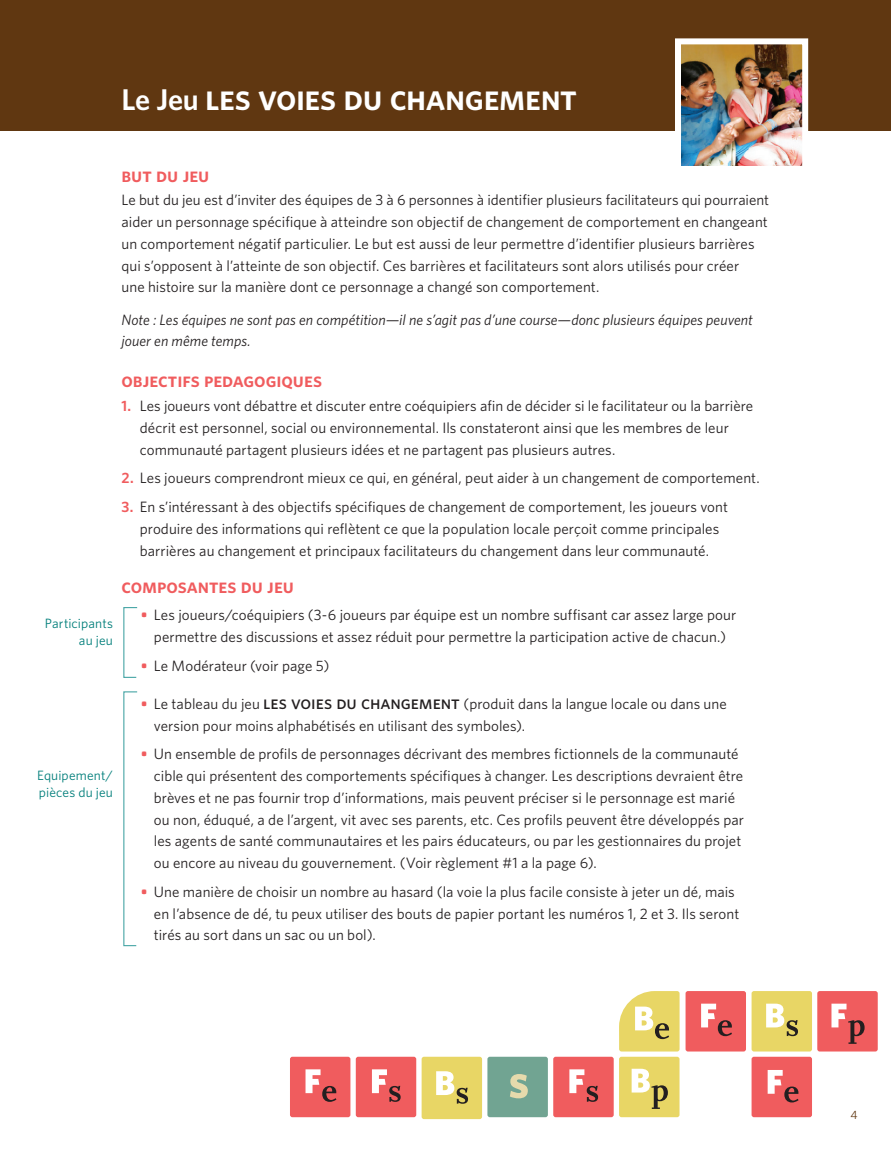
<style>
.page{position:relative;width:891px;height:1161px;background:#fff}
.page>*{position:absolute;margin:0;border:0;box-sizing:border-box;transform-origin:0 0}
.t1{font:36px "Whitney Semibold SC";letter-spacing:-.015em;color:#fff}
.t2{font:20.25px "Whitney Semibold SC";letter-spacing:-.005em;color:#f05c5e}
.t3{font:15px/21.8px "Whitney";letter-spacing:.005em;color:#231f20}
.t4{font:italic 15px/21.8px "Whitney";letter-spacing:.005em;color:#231f20}
.t5{font:13.5px/16.5px "Whitney";letter-spacing:.01em;color:#007e7a;text-align:right}
.t6{font:12px "Whitney";color:#603711}
.s1{font-family:"Whitney";font-weight:600;font-size:30px}
.s2{font-weight:600;color:#f05c5e}
.s3{font-family:"Whitney Medium SC";font-size:18.75px}
</style>
<div class="page">
<div style="left:0;top:0;width:891px;height:130px;background:#603711"></div>
<svg style="left:123px;top:607px;width:15px;height:71px"></svg>
<svg style="left:123px;top:691px;width:15px;height:256px"></svg>
<div style="left:752px;top:1057px;width:60px;height:60px;background:#f05c5e;border-radius:2px"></div>
<svg style="left:768px;top:1070px;width:31px;height:32px"></svg>
<div style="left:422px;top:1057px;width:60px;height:62px;background:#e8d665;border-radius:2px"></div>
<svg style="left:436px;top:1071px;width:32px;height:33px"></svg>
<div style="left:619px;top:1057px;width:61px;height:60px;background:#e8d665;border-radius:2px"></div>
<svg style="left:632px;top:1069px;width:36px;height:40px"></svg>
<div style="left:290px;top:1057px;width:60px;height:60px;background:#f05c5e;border-radius:2px"></div>
<svg style="left:306px;top:1069px;width:30px;height:33px"></svg>
<div style="left:356px;top:1057px;width:60px;height:60px;background:#f05c5e;border-radius:2px"></div>
<svg style="left:372px;top:1069px;width:29px;height:33px"></svg>
<div style="left:817px;top:991px;width:61px;height:61px;background:#f05c5e;border-radius:2px"></div>
<svg style="left:831px;top:1004px;width:34px;height:40px"></svg>
<svg style="left:619px;top:991px;width:61px;height:61px"></svg>
<div style="left:752px;top:991px;width:60px;height:61px;background:#e8d665;border-radius:2px"></div>
<svg style="left:766px;top:1004px;width:32px;height:32px"></svg>
<div style="left:487px;top:1057px;width:61px;height:60px;background:#71a492;border-radius:2px"></div>
<svg style="left:510px;top:1074px;width:18px;height:24px"></svg>
<div style="left:553px;top:1057px;width:61px;height:60px;background:#f05c5e;border-radius:2px"></div>
<svg style="left:569px;top:1069px;width:29px;height:33px"></svg>
<div style="left:686px;top:991px;width:60px;height:61px;background:#f05c5e;border-radius:2px"></div>
<svg style="left:701px;top:1004px;width:31px;height:32px"></svg>
<img style="left:682px;top:45px;width:119px;height:120px">
<div style="left:675px;top:38px;width:133px;height:134px;border:6px solid #fff"></div>
<h1 class="t1" style="left:122px;top:76px;width:457px"><span class="s1">Le Jeu</span> les voies du changement</h1>
<h2 class="t2" style="left:122px;top:162px;width:89px">but du jeu</h2>
<p class="t3" style="left:122px;top:189px;width:649px">Le but du jeu est d’inviter des équipes de 3 à 6 personnes à identifier plusieurs facilitateurs qui pourraient aider un personnage spécifique à atteindre son objectif de changement de comportement en changeant un comportement négatif particulier. Le but est aussi de leur permettre d’identifier plusieurs barrières qui s’opposent à l’atteinte de son objectif. Ces barrières et facilitateurs sont alors utilisés pour créer<br>une histoire sur la manière dont ce personnage a changé son comportement.</p>
<p class="t4" style="left:122px;top:308px;width:633px">Note : Les équipes ne sont pas en compétition—il ne s’agit pas d’une course—donc plusieurs équipes peuvent jouer en même temps.</p>
<h2 class="t2" style="left:122px;top:368px;width:202px">objectifs pedagogiques</h2>
<p class="t3" style="left:140px;top:395px;width:615px;text-indent:-18px"><span class="s2">1.</span> Les joueurs vont débattre et discuter entre coéquipiers afin de décider si le facilitateur ou la barrière décrit est personnel, social ou environnemental. Ils constateront ainsi que les membres de leur communauté partagent plusieurs idées et ne partagent pas plusieurs autres.</p>
<p class="t3" style="left:122px;top:467px;width:640px"><span class="s2">2.</span> Les joueurs comprendront mieux ce qui, en général, peut aider à un changement de comportement.</p>
<p class="t3" style="left:140px;top:496px;width:590px;text-indent:-18px"><span class="s2">3.</span> En s’intéressant à des objectifs spécifiques de changement de comportement, les joueurs vont produire des informations qui reflètent ce que la population locale perçoit comme principales barrières au changement et principaux facilitateurs du changement dans leur communauté.</p>
<h2 class="t2" style="left:122px;top:574px;width:174px">composantes du jeu</h2>
<p class="t3" style="left:141px;top:604px;width:597px;text-align:center"><span class="s2">•</span> Les joueurs/coéquipiers (3-6 joueurs par équipe est un nombre suffisant car assez large pour permettre des discussions et assez réduit pour permettre la participation active de chacun.)</p>
<p class="t3" style="left:141px;top:654px;width:190px"><span class="s2">•</span> Le Modérateur (voir page 5)</p>
<p class="t3" style="left:154px;top:692px;width:574px;text-indent:-13px"><span class="s2">•</span> Le tableau du jeu <span class="s3">les voies du changement</span> (produit dans la langue locale ou dans une version pour moins alphabétisés en utilisant des symboles).</p>
<p class="t3" style="left:154px;top:743px;width:592px;text-indent:-13px"><span class="s2">•</span> Un ensemble de profils de personnages décrivant des membres fictionnels de la communauté cible qui présentent des comportements spécifiques à changer. Les descriptions devraient être brèves et ne pas fournir trop d’informations, mais peuvent préciser si le personnage est marié ou non, éduqué, a de l’argent, vit avec ses parents, etc. Ces profils peuvent être développés par les agents de santé communautaires et les pairs éducateurs, ou par les gestionnaires du projet ou encore au niveau du gouvernement. (Voir règlement #1 a la page 6).</p>
<p class="t3" style="left:154px;top:880px;width:587px;text-indent:-13px"><span class="s2">•</span> Une manière de choisir un nombre au hasard (la voie la plus facile consiste à jeter un dé, mais en l’absence de dé, tu peux utiliser des bouts de papier portant les numéros 1, 2 et 3. Ils seront tirés au sort dans un sac ou un bol).</p>
<p class="t5" style="left:45px;top:615px;width:70px">Participants au jeu</p>
<p class="t5" style="left:37px;top:767px;width:77px;text-align:left">Equipement/ pièces du jeu</p>
<p class="t6" style="left:850px;top:1107px;width:9px">4</p>
</div>
